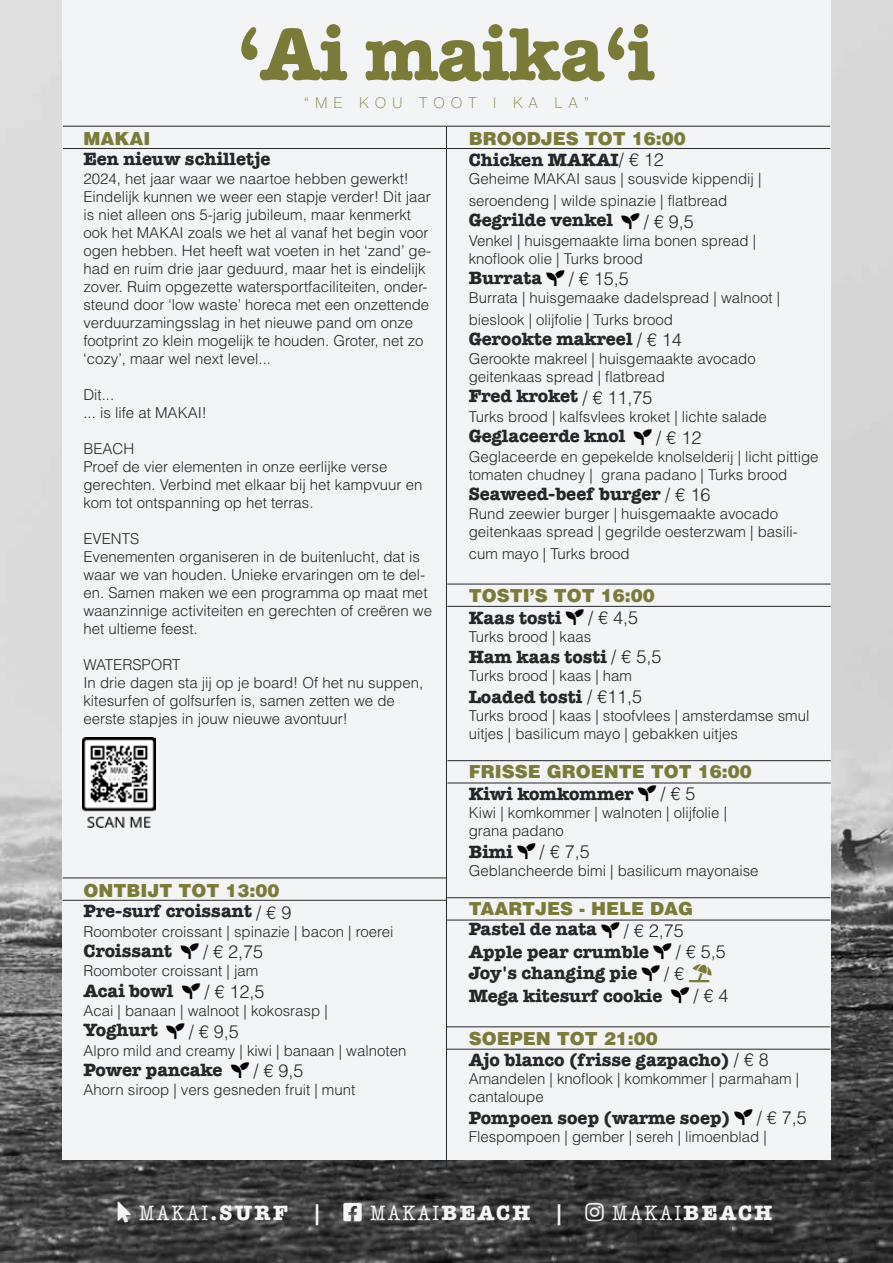
<style>
.page{position:relative;width:893px;height:1263px;background:#fff}
.page>*{position:absolute;margin:0;border:0;box-sizing:border-box;transform-origin:0 0}
.t1{font:700 75px "American Typewriter Std";color:#7b7b39}
.t2{font:700 21px "American Typewriter Std";letter-spacing:.11em;color:#f3f4f5}
.t3{font:condensed 21px "American Typewriter Std";letter-spacing:.11em;color:#f3f4f5}
.t4{font:700 18px/23.1px "American Typewriter Std";color:#24282a}
.t5{font:900 18px "Helvetica LT Std";color:#7b7b39}
.t6{font:300 18px "Helvetica LT Std";color:#24282a}
.t7{font:300 15px/18px "Helvetica LT Std";color:#24282a}
.t8{font:100 15px "Helvetica Neue LT Std";letter-spacing:.45em;color:#7b7b39}
.s1{font-family:"Helvetica LT Std";font-weight:300}
.s2{color:#000}
.s3{font-family:"American Typewriter Std";font-weight:700}
.s4{font-weight:400;font-stretch:condensed}
.s5{font-weight:700;font-stretch:normal}
</style>
<div class="page">
<img style="left:0;top:0;width:893px;height:1263px">
<div style="left:62px;top:0;width:769px;height:1160px;background:#f3f4f5"></div>
<hr style="left:63px;top:878px;width:383px;height:1px;background:#24282a">
<hr style="left:63px;top:900px;width:383px;height:1px;background:#24282a">
<img style="left:83px;top:737px;width:73px;height:90px">
<hr style="left:63px;top:126px;width:767px;height:1px;background:#24282a">
<hr style="left:447px;top:760px;width:384px;height:1px;background:#24282a">
<hr style="left:446px;top:126px;width:1px;height:1041px;background:#24282a">
<hr style="left:63px;top:148px;width:767px;height:1px;background:#24282a">
<hr style="left:447px;top:783px;width:384px;height:1px;background:#24282a">
<hr style="left:447px;top:584px;width:384px;height:1px;background:#24282a">
<hr style="left:447px;top:606px;width:384px;height:1px;background:#24282a">
<hr style="left:447px;top:897px;width:383px;height:1px;background:#24282a">
<hr style="left:447px;top:920px;width:383px;height:1px;background:#24282a">
<hr style="left:447px;top:1026px;width:383px;height:1px;background:#24282a">
<hr style="left:447px;top:1049px;width:383px;height:1px;background:#24282a">
<svg style="left:118px;top:1201px;width:13px;height:21px"></svg>
<svg style="left:343px;top:1202px;width:19px;height:19px"></svg>
<svg style="left:585px;top:1202px;width:19px;height:19px"></svg>
<h1 class="t1" style="left:238px;top:10px;width:418px">‘Ai maika‘i</h1>
<p class="t8" style="left:304px;top:94px;width:286px">“ME KOU TOOT I KA LA”</p>
<p class="t5" style="left:83px;top:127px;width:68px">MAKAI</p>
<p class="t4" style="left:83px;top:147px;width:189px">Een nieuw schilletje</p>
<p class="t7" style="left:83px;top:170px;width:349px">2024, het jaar waar we naartoe hebben gewerkt!<br>Eindelijk kunnen we weer een stapje verder! Dit jaar is niet alleen ons 5-jarig jubileum, maar kenmerkt ook het MAKAI zoals we het al vanaf het begin voor ogen hebben. Het heeft wat voeten in het ‘zand’ ge&shy;had en ruim drie jaar geduurd, maar het is eindelijk zover. Ruim opgezette watersportfaciliteiten, onder&shy;steund door ‘low waste’ horeca met een onzettende verduurzamingsslag in het nieuwe pand om onze footprint zo klein mogelijk te houden. Groter, net zo ‘cozy’, maar wel next level...</p>
<p class="t7" style="left:83px;top:386px;width:125px">Dit...<br>... is life at MAKAI!</p>
<p class="t7" style="left:83px;top:440px;width:341px">BEACH<br>Proef de vier elementen in onze eerlijke verse gerechten. Verbind met elkaar bij het kampvuur en kom tot ontspanning op het terras.</p>
<p class="t7" style="left:83px;top:530px;width:350px">EVENTS<br>Evenementen organiseren in de buitenlucht, dat is waar we van houden. Unieke ervaringen om te del&shy;en. Samen maken we een programma op maat met waanzinnige activiteiten en gerechten of creëren we het ultieme feest.</p>
<p class="t7" style="left:83px;top:656px;width:341px">WATERSPORT<br>In drie dagen sta jij op je board! Of het nu suppen, kitesurfen of golfsurfen is, samen zetten we de eerste stapjes in jouw nieuwe avontuur!</p>
<p class="t5" style="left:83px;top:879px;width:197px">ONTBIJT TOT 13:00</p>
<p class="t4" style="left:83px;top:900px;width:209px">Pre-surf croissant <span class="s1">/ € 9</span></p>
<p class="t7" style="left:83px;top:922px;width:312px">Roomboter croissant | spinazie | bacon | roerei</p>
<p class="t4" style="left:83px;top:939px;width:181px">Croissant <span class="s2">▲●■</span> <span class="s1">/ € 2,75</span></p>
<p class="t7" style="left:83px;top:962px;width:176px">Roomboter croissant | jam</p>
<p class="t4" style="left:83px;top:979px;width:183px">Acai bowl <span class="s2">▲●■</span> <span class="s1">/ € 12,5</span></p>
<p class="t7" style="left:83px;top:1001px;width:246px">Acai | banaan | walnoot | kokosrasp |</p>
<p class="t4" style="left:83px;top:1018px;width:157px">Yoghurt <span class="s2">▲●■</span> <span class="s1">/ € 9,5</span></p>
<p class="t7" style="left:83px;top:1041px;width:324px">Alpro mild and creamy | kiwi | banaan | walnoten</p>
<p class="t4" style="left:83px;top:1058px;width:222px">Power pancake <span class="s2">▲●■</span> <span class="s1">/ € 9,5</span></p>
<p class="t7" style="left:83px;top:1081px;width:273px">Ahorn siroop | vers gesneden fruit | munt</p>
<p class="t5" style="left:469px;top:127px;width:218px">BROODJES TOT 16:00</p>
<p class="t4" style="left:469px;top:149px;width:197px">Chicken MAKAI<span class="s1">/ € 12</span></p>
<p class="t7" style="left:469px;top:168px;width:294px;line-height:21.6px">Geheime MAKAI saus | sousvide kippendij | seroendeng | wilde spinazie | flatbread</p>
<p class="t4" style="left:469px;top:208px;width:227px">Gegrilde venkel <span class="s2">▲●■</span> <span class="s1">/ € 9,5</span></p>
<p class="t7" style="left:469px;top:231px;width:289px">Venkel | huisgemaakte lima bonen spread | knoflook olie | Turks brood</p>
<p class="t4" style="left:469px;top:266px;width:162px">Burrata <span class="s2">▲●■</span> <span class="s1">/ € 15,5</span></p>
<p class="t7" style="left:469px;top:287px;width:313px;line-height:21.6px">Burrata | huisgemaake dadelspread | walnoot | bieslook | olijfolie | Turks brood</p>
<p class="t4" style="left:469px;top:327px;width:215px">Gerookte makreel <span class="s1">/ € 14</span></p>
<p class="t7" style="left:469px;top:350px;width:289px">Gerookte makreel | huisgemaakte avocado geitenkaas spread | flatbread</p>
<p class="t4" style="left:469px;top:385px;width:185px">Fred kroket <span class="s1">/ € 11,75</span></p>
<p class="t7" style="left:469px;top:407px;width:300px">Turks brood | kalfsvlees kroket | lichte salade</p>
<p class="t4" style="left:469px;top:424px;width:234px">Geglaceerde knol <span class="s2">▲●■</span> <span class="s1">/ € 12</span></p>
<p class="t7" style="left:469px;top:447px;width:351px">Geglaceerde en gepekelde knolselderij | licht pittige tomaten chudney | grana padano | Turks brood</p>
<p class="t4" style="left:469px;top:482px;width:243px">Seaweed-beef burger <span class="s1">/ € 16</span></p>
<p class="t7" style="left:469px;top:505px;width:330px">Rund zeewier burger | huisgemaakte avocado geitenkaas spread | gegrilde oesterzwam | basili-</p>
<p class="t7" style="left:469px;top:544px;width:162px">cum mayo | Turks brood</p>
<p class="t5" style="left:469px;top:584px;width:187px">TOSTI’S TOT 16:00</p>
<p class="t4" style="left:469px;top:606px;width:171px">Kaas tosti <span class="s2">▲●■</span> <span class="s1">/ € 4,5</span></p>
<p class="t7" style="left:469px;top:627px;width:124px">Turks brood | kaas</p>
<p class="t4" style="left:469px;top:645px;width:194px">Ham kaas tosti <span class="s1">/ € 5,5</span></p>
<p class="t7" style="left:469px;top:667px;width:165px">Turks brood | kaas | ham</p>
<p class="t4" style="left:469px;top:685px;width:175px">Loaded tosti <span class="s1">/ €11,5</span></p>
<p class="t7" style="left:469px;top:706px;width:342px">Turks brood | kaas | stoofvlees | amsterdamse smul uitjes | basilicum mayo | gebakken uitjes</p>
<p class="t5" style="left:469px;top:760px;width:284px">FRISSE GROENTE TOT 16:00</p>
<p class="t4" style="left:469px;top:782px;width:228px">Kiwi komkommer <span class="s2">▲●■</span> <span class="s1">/ € 5</span></p>
<p class="t7" style="left:469px;top:803px;width:260px">Kiwi | komkommer | walnoten | olijfolie | grana padano</p>
<p class="t6" style="left:469px;top:840px;width:122px"><span class="s3">Bimi</span> <span class="s2">▲●■</span> / € 7,5</p>
<p class="t7" style="left:469px;top:861px;width:291px">Geblancheerde bimi | basilicum mayonaise</p>
<p class="t5" style="left:469px;top:897px;width:226px">TAARTJES - HELE DAG</p>
<p class="t4" style="left:469px;top:918px;width:259px">Pastel de nata <span class="s2">▲●■</span> <span class="s1">/ € 2,75<br></span>Apple pear crumble <span class="s2">▲●■</span> <span class="s1">/ € 5,5</span></p>
<p class="t4" style="left:469px;top:961px;width:261px">Joy's changing pie <span class="s2">▲●■</span> <span class="s1">/ €<br></span>Mega kitesurf cookie <span class="s2">▲●■</span> <span class="s1">/ € 4</span></p>
<p class="t5" style="left:469px;top:1027px;width:190px">SOEPEN TOT 21:00</p>
<p class="t4" style="left:469px;top:1049px;width:302px">Ajo blanco (frisse gazpacho) <span class="s1">/ € 8</span></p>
<p class="t7" style="left:469px;top:1070px;width:332px">Amandelen | knoflook | komkommer | parmaham | cantaloupe</p>
<p class="t4" style="left:469px;top:1106px;width:340px">Pompoen soep (warme soep) <span class="s2">▲●■</span> <span class="s1">/ € 7,5</span></p>
<p class="t7" style="left:469px;top:1127px;width:300px">Flespompoen | gember | sereh | limoenblad |</p>
<h2 class="t2" style="left:139px;top:1200px;width:186px"><span class="s4">MAKAI</span>.SURF |</h2>
<h2 class="t2" style="left:370px;top:1200px;width:197px"><span class="s4">MAKAI</span>BEACH |</h2>
<h2 class="t3" style="left:612px;top:1201px;width:162px">MAKAI<span class="s5">BEACH</span></h2>
</div>
